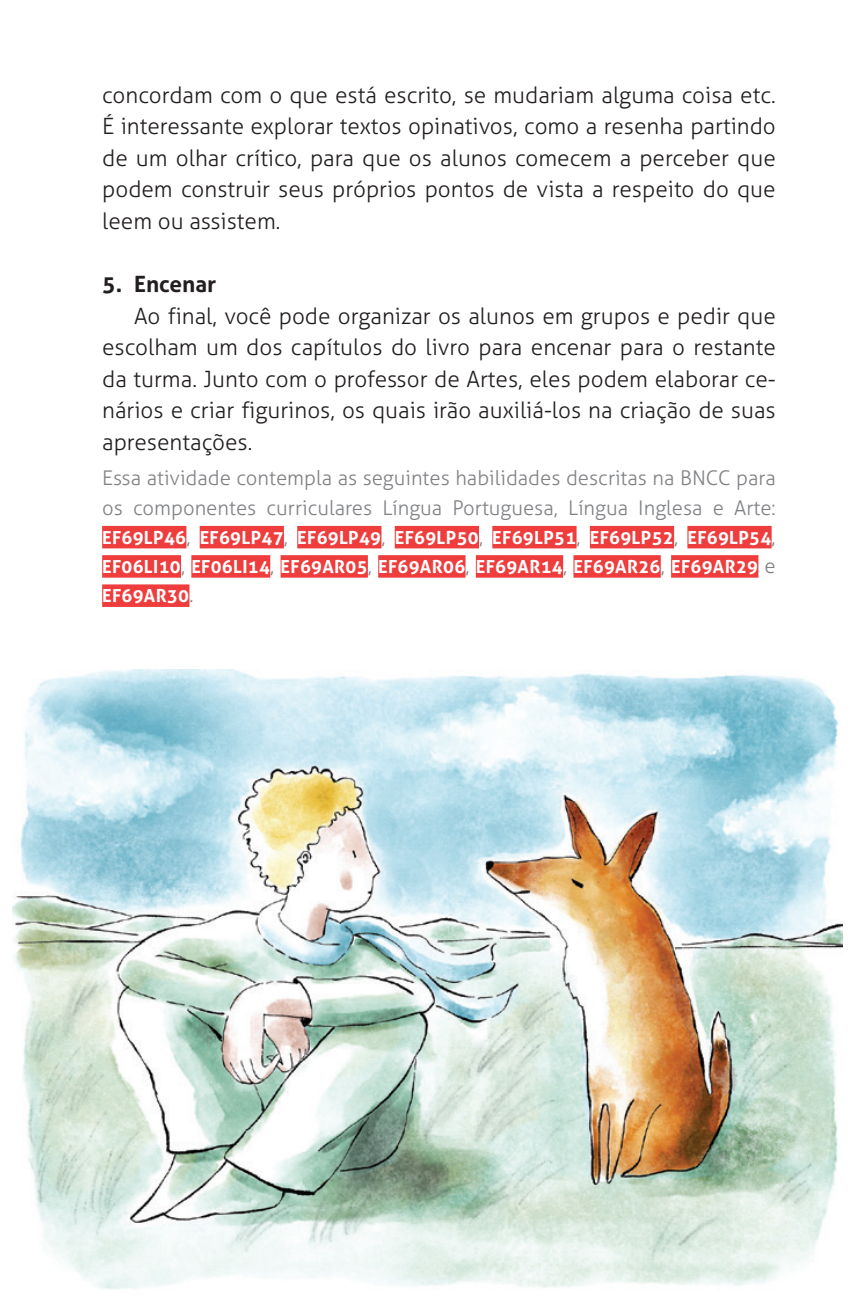
<style>
.page{position:relative;width:862px;height:1308px;background:#fff}
.page>*{position:absolute;margin:0;border:0;box-sizing:border-box;transform-origin:0 0}
.t1{font:300 22.5px/31.5px "Aller";color:#231f20;text-align:justify}
.t2{font:700 22.5px "Aller";color:#231f20}
.t3{font:300 20.25px/29.2px "Aller";color:#808285}
.t4{font:700 18px/29.2px "Aller";letter-spacing:.02em;color:#fff;text-align:justify}
.s1{font-weight:300;font-size:20.25px;color:#808285}
</style>
<div class="page">
<img style="left:13px;top:670px;width:829px;height:620px">
<div style="left:102px;top:526px;width:84px;height:22px;background:#ee3d3c"></div>
<div style="left:199px;top:526px;width:85px;height:22px;background:#ee3d3c"></div>
<div style="left:297px;top:526px;width:84px;height:22px;background:#ee3d3c"></div>
<div style="left:394px;top:526px;width:84px;height:22px;background:#ee3d3c"></div>
<div style="left:492px;top:526px;width:84px;height:22px;background:#ee3d3c"></div>
<div style="left:589px;top:526px;width:84px;height:22px;background:#ee3d3c"></div>
<div style="left:687px;top:526px;width:84px;height:22px;background:#ee3d3c"></div>
<div style="left:102px;top:555px;width:79px;height:22px;background:#ee3d3c"></div>
<div style="left:191px;top:555px;width:79px;height:22px;background:#ee3d3c"></div>
<div style="left:280px;top:555px;width:87px;height:22px;background:#ee3d3c"></div>
<div style="left:378px;top:555px;width:87px;height:22px;background:#ee3d3c"></div>
<div style="left:475px;top:555px;width:88px;height:22px;background:#ee3d3c"></div>
<div style="left:573px;top:555px;width:87px;height:22px;background:#ee3d3c"></div>
<div style="left:670px;top:555px;width:88px;height:22px;background:#ee3d3c"></div>
<div style="left:102px;top:584px;width:87px;height:23px;background:#ee3d3c"></div>
<p class="t1" style="left:102px;top:79px;width:674px">concordam com o que está escrito, se mudariam alguma coisa etc.<br>É interessante explorar textos opinativos, como a resenha partindo de um olhar crítico, para que os alunos comecem a perceber que podem construir seus próprios pontos de vista a respeito do que leem ou assistem.</p>
<p class="t2" style="left:102px;top:270px;width:116px">5. Encenar</p>
<p class="t1" style="left:102px;top:300px;width:674px;text-indent:32px">Ao final, você pode organizar os alunos em grupos e pedir que escolham um dos capítulos do livro para encenar para o restante da turma. Junto com o professor de Artes, eles podem elaborar ce&shy;nários e criar figurinos, os quais irão auxiliá-los na criação de suas apresentações.</p>
<p class="t3" style="left:102px;top:463px;width:674px">Essa atividade contempla as seguintes habilidades descritas na BNCC para os componentes curriculares Língua Portuguesa, Língua Inglesa e Arte:</p>
<p class="t4" style="left:102px;top:523px;width:674px">EF69LP46<span class="s1">,</span> EF69LP47<span class="s1">,</span> EF69LP49<span class="s1">,</span> EF69LP50<span class="s1">,</span> EF69LP51<span class="s1">,</span> EF69LP52<span class="s1">,</span> EF69LP54<span class="s1">, </span>EF06LI10<span class="s1">,</span> EF06LI14<span class="s1">,</span> EF69AR05<span class="s1">,</span> EF69AR06<span class="s1">,</span> EF69AR14<span class="s1">,</span> EF69AR26<span class="s1">,</span> EF69AR29 <span class="s1">e </span>EF69AR30<span class="s1">.</span></p>
</div>
